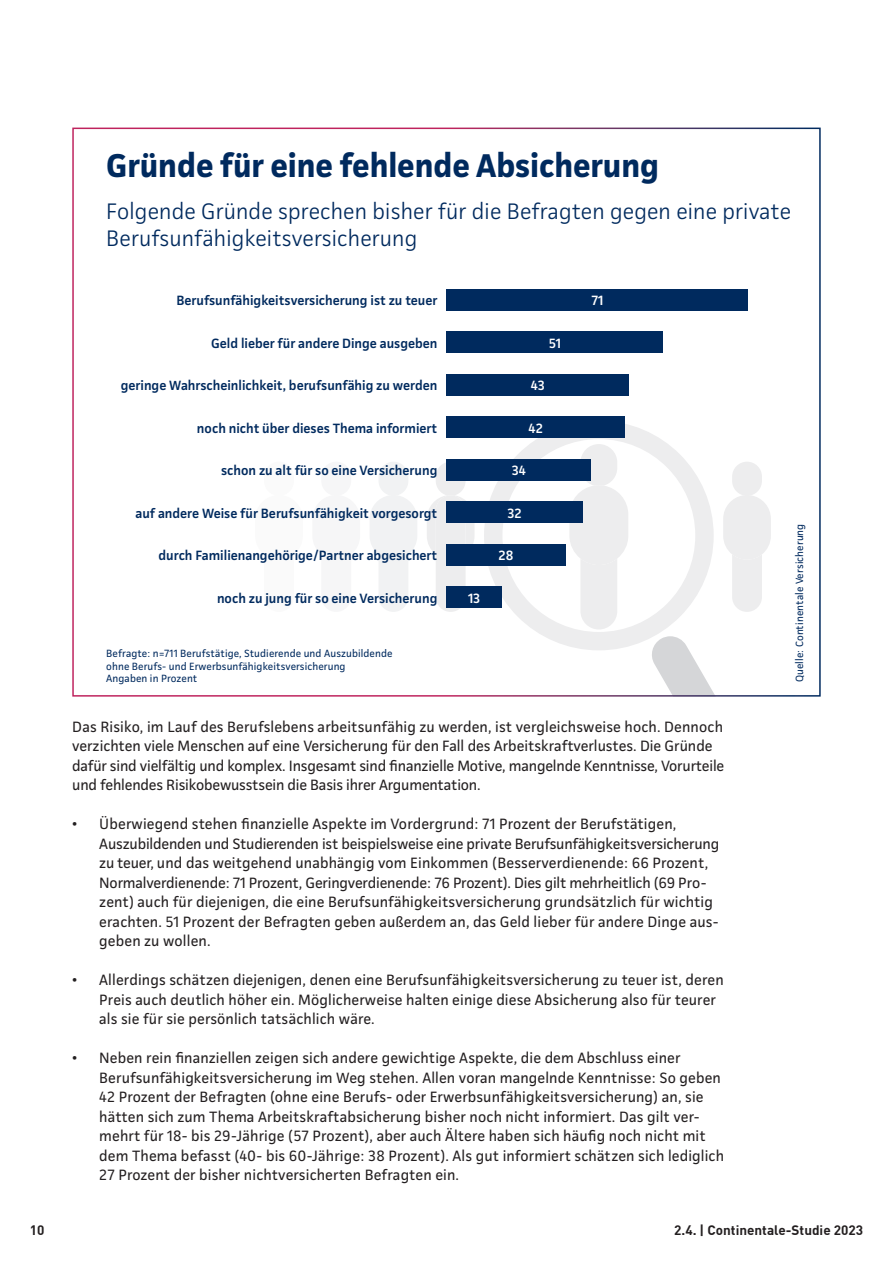
<style>
.page{position:relative;width:893px;height:1263px;background:#fff}
.page>*{position:absolute;margin:0;border:0;box-sizing:border-box;transform-origin:0 0}
.t1{font:700 33px "Continentale Pro";color:#002a5e}
.t2{font:300 22.5px/27px "Continentale Pro";letter-spacing:.01em;color:#002a5e}
.t3{font:15px/19.5px "Continentale Pro";letter-spacing:.01em;color:#231f20}
.t4{font:600 13.5px "Continentale Pro";color:#002a5e}
.t5{font:700 13.5px "DIN Offc Pro";color:#231f20}
.t6{font:600 13.5px "Continentale Pro";color:#fff}
.t7{font:10.5px/12.6px "Continentale Pro";letter-spacing:.01em;color:#002a5e}
</style>
<div class="page">
<svg style="left:427px;top:463px;width:47px;height:91px"></svg>
<div style="left:436px;top:495px;width:30px;height:117px;background:#ededee;border-radius:15px"></div>
<svg style="left:484px;top:424px;width:230px;height:226px"></svg>
<svg style="left:569px;top:444px;width:59px;height:185px"></svg>
<svg style="left:723px;top:462px;width:48px;height:150px"></svg>
<svg style="left:370px;top:462px;width:47px;height:150px"></svg>
<svg style="left:649px;top:636px;width:65px;height:58px"></svg>
<div style="left:446px;top:289px;width:302px;height:21px;background:#002a5e"></div>
<div style="left:446px;top:544px;width:120px;height:22px;background:#002a5e"></div>
<div style="left:446px;top:502px;width:137px;height:21px;background:#002a5e"></div>
<div style="left:446px;top:459px;width:145px;height:21px;background:#002a5e"></div>
<div style="left:446px;top:417px;width:179px;height:21px;background:#002a5e"></div>
<div style="left:446px;top:374px;width:183px;height:21px;background:#002a5e"></div>
<div style="left:446px;top:332px;width:217px;height:21px;background:#002a5e"></div>
<div style="left:446px;top:587px;width:56px;height:21px;background:#002a5e"></div>
<p class="t5" style="left:30px;top:1219px;width:16px">10</p>
<h1 class="t1" style="left:106px;top:145px;width:554px">Gründe für eine fehlende Absicherung</h1>
<h2 class="t2" style="left:106px;top:197px;width:686px">Folgende Gründe sprechen bisher für die Befragten gegen eine private<br>Berufsunfähigkeitsversicherung</h2>
<p class="t4" style="left:176px;top:292px;width:262px">Berufsunfähigkeitsversicherung ist zu teuer</p>
<p class="t6" style="left:591px;top:292px;width:14px">71</p>
<p class="t4" style="left:211px;top:335px;width:228px">Geld lieber für andere Dinge ausgeben</p>
<p class="t4" style="left:121px;top:377px;width:318px">geringe Wahrscheinlichkeit, berufsunfähig zu werden</p>
<p class="t4" style="left:197px;top:420px;width:242px">noch nicht über dieses Thema informiert</p>
<p class="t4" style="left:221px;top:462px;width:218px">schon zu alt für so eine Versicherung</p>
<p class="t4" style="left:136px;top:505px;width:303px">auf andere Weise für Berufsunfähigkeit vorgesorgt</p>
<p class="t4" style="left:159px;top:547px;width:280px">durch Familienangehörige/Partner abgesichert</p>
<p class="t6" style="left:499px;top:547px;width:16px">28</p>
<p class="t6" style="left:549px;top:335px;width:14px">51</p>
<p class="t6" style="left:531px;top:377px;width:16px">43</p>
<p class="t6" style="left:529px;top:420px;width:16px">42</p>
<p class="t6" style="left:512px;top:462px;width:16px">34</p>
<p class="t6" style="left:507px;top:505px;width:16px">32</p>
<p class="t4" style="left:217px;top:590px;width:222px">noch zu jung für so eine Versicherung</p>
<p class="t6" style="left:468px;top:590px;width:14px">13</p>
<p class="t7" style="left:106px;top:647px;width:288px">Befragte: n=711 Berufstätige, Studierende und Auszubildende ohne Berufs- und Erwerbsunfähigkeitsversicherung<br>Angaben in Prozent</p>
<p class="t3" style="left:72px;top:717px;width:653px">Das Risiko, im Lauf des Berufslebens arbeitsunfähig zu werden, ist vergleichsweise hoch. Dennoch verzichten viele Menschen auf eine Versicherung für den Fall des Arbeitskraftverlustes. Die Gründe dafür sind vielfältig und komplex. Insgesamt sind finanzielle Motive, mangelnde Kenntnisse, Vorurteile und fehlendes Risikobewusstsein die Basis ihrer Argumentation.</p>
<p class="t3" style="left:99px;top:814px;width:621px;text-indent:-27px">• Überwiegend stehen finanzielle Aspekte im Vordergrund: 71 Prozent der Berufstätigen, Auszubildenden und Studierenden ist beispielsweise eine private Berufsunfähigkeitsversicherung zu teuer, und das weitgehend unabhängig vom Einkommen (Besserverdienende: 66 Prozent, Normalverdienende: 71 Prozent, Geringverdienende: 76 Prozent). Dies gilt mehrheitlich (69 Pro&shy;zent) auch für diejenigen, die eine Berufsunfähigkeitsversicherung grundsätzlich für wichtig erachten. 51 Prozent der Befragten geben außerdem an, das Geld lieber für andere Dinge aus&shy;geben zu wollen.</p>
<p class="t3" style="left:99px;top:970px;width:626px;text-indent:-27px">• Allerdings schätzen diejenigen, denen eine Berufsunfähigkeitsversicherung zu teuer ist, deren<br>Preis auch deutlich höher ein. Möglicherweise halten einige diese Absicherung also für teurer als sie für sie persönlich tatsächlich wäre.</p>
<p class="t3" style="left:99px;top:1048px;width:626px;text-indent:-27px">• Neben rein finanziellen zeigen sich andere gewichtige Aspekte, die dem Abschluss einer Berufsunfähigkeitsversicherung im Weg stehen. Allen voran mangelnde Kenntnisse: So geben 42 Prozent der Befragten (ohne eine Berufs- oder Erwerbsunfähigkeitsversicherung) an, sie hätten sich zum Thema Arbeitskraftabsicherung bisher noch nicht informiert. Das gilt ver&shy;mehrt für 18- bis 29-Jährige (57 Prozent), aber auch Ältere haben sich häufig noch nicht mit dem Thema befasst (40- bis 60-Jährige: 38 Prozent). Als gut informiert schätzen sich lediglich 27 Prozent der bisher nichtversicherten Befragten ein.</p>
<p class="t7" style="left:793px;top:682px;width:160px;rotate:-90deg">Quelle: Continentale Versicherung</p>
<p class="t5" style="left:674px;top:1219px;width:191px">2.4. | Continentale-Studie 2023</p>
</div>
